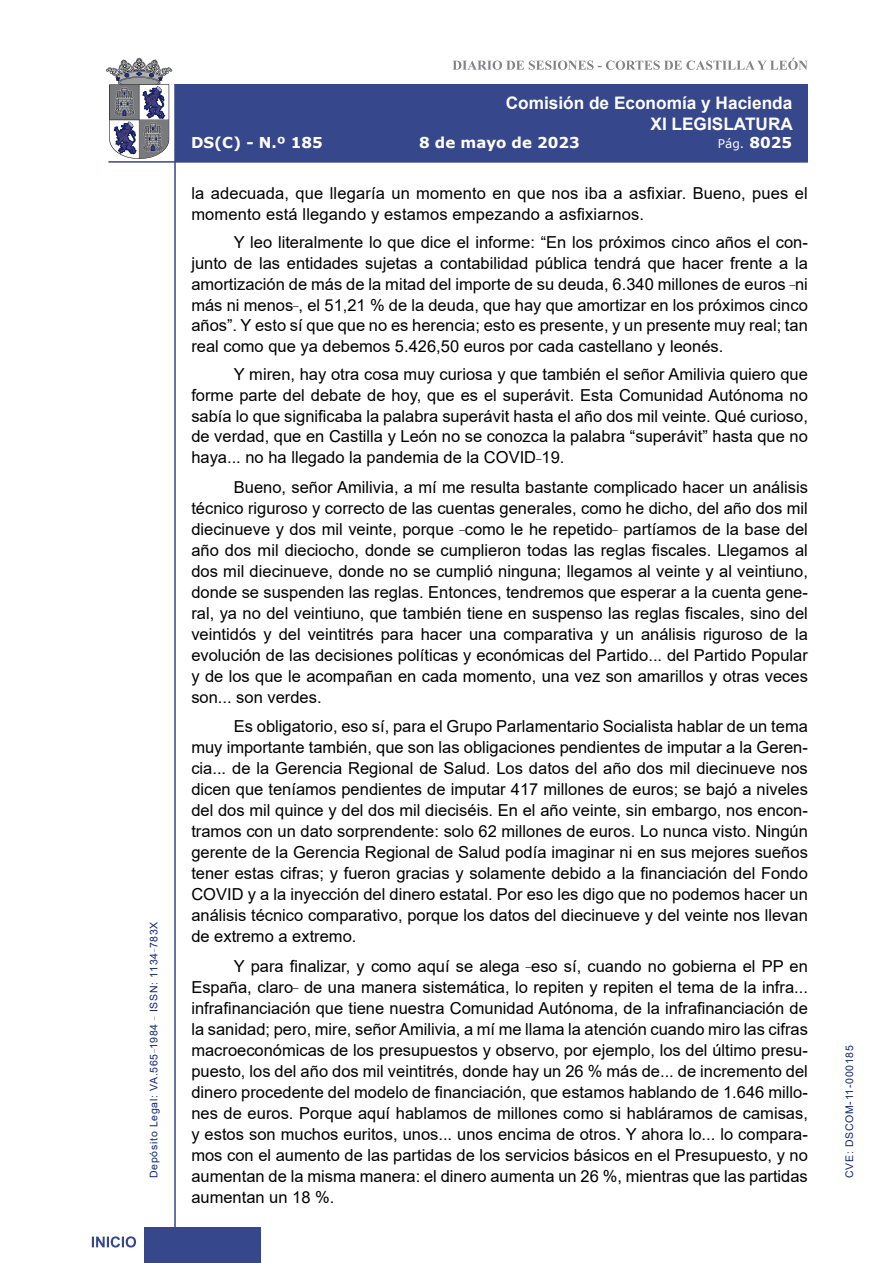
<style>
.page{position:relative;width:893px;height:1263px;background:#fff}
.page>*{position:absolute;margin:0;border:0;box-sizing:border-box;transform-origin:0 0}
.t1{font:700 17.25px/20.7px "Arial";color:#fff;text-align:right}
.t2{font:16.5px/21px "Arial";color:#000;text-align:justify}
.t3{font:700 15px "Verdana";color:#fff}
.t4{font:12px "Verdana";color:#fff}
.t5{font:10.5px "Arial";letter-spacing:.065em;color:#122678}
.s1{font-weight:700;font-size:15px}
</style>
<div class="page">
<svg style="left:452px;top:58px;width:356px;height:12px"></svg>
<hr style="left:174px;top:84px;width:2px;height:1179px;background:#36478c">
<div style="left:144px;top:1227px;width:117px;height:36px;background:#36478c"></div>
<div style="left:175px;top:84px;width:633px;height:78px;background:#36478c"></div>
<hr style="left:108px;top:161px;width:700px;height:2px;background:#36478c">
<svg style="left:92px;top:1236px;width:44px;height:11px"></svg>
<svg style="left:106px;top:58px;width:66px;height:101px"></svg>
<p class="t5" style="left:146px;top:1178px;width:258px;rotate:-90deg">Depósito Legal: VA.565<sup>_</sup>1984 <sup>_</sup> ISSN: 1134<sup>_</sup>783X</p>
<p class="t1" style="left:506px;top:93px;width:289px">Comisión de Economía y Hacienda<br>XI LEGISLATURA</p>
<p class="t3" style="left:191px;top:132px;width:133px">DS(C) - N.º 185</p>
<p class="t3" style="left:419px;top:132px;width:162px">8 de mayo de 2023</p>
<p class="t4" style="left:718px;top:135px;width:76px">Pág. <span class="s1">8025</span></p>
<p class="t2" style="left:191px;top:183px;width:618px">la adecuada, que llegaría un momento en que nos iba a asfixiar. Bueno, pues el momento está llegando y estamos empezando a asfixiarnos.</p>
<p class="t2" style="left:191px;top:232px;width:618px;text-indent:43px">Y leo literalmente lo que dice el informe: “En los próximos cinco años el con&shy;junto de las entidades sujetas a contabilidad pública tendrá que hacer frente a la amortización de más de la mitad del importe de su deuda, 6.340 millones de euros <sup>_</sup>ni más ni menos<sup>_</sup>, el 51,21 % de la deuda, que hay que amortizar en los próximos cinco años”. Y esto sí que que no es herencia; esto es presente, y un presente muy real; tan real como que ya debemos 5.426,50 euros por cada castellano y leonés.</p>
<p class="t2" style="left:191px;top:364px;width:618px;text-indent:43px">Y miren, hay otra cosa muy curiosa y que también el señor Amilivia quiero que forme parte del debate de hoy, que es el superávit. Esta Comunidad Autónoma no sabía lo que significaba la palabra superávit hasta el año dos mil veinte. Qué curioso, de verdad, que en Castilla y León no se conozca la palabra “superávit” hasta que no haya... no ha llegado la pandemia de la COVID<sup>_</sup>19.</p>
<p class="t2" style="left:191px;top:476px;width:618px;text-indent:43px">Bueno, señor Amilivia, a mí me resulta bastante complicado hacer un análisis técnico riguroso y correcto de las cuentas generales, como he dicho, del año dos mil diecinueve y dos mil veinte, porque <sup>_</sup>como le he repetido<sup>_</sup> partíamos de la base del año dos mil dieciocho, donde se cumplieron todas las reglas fiscales. Llegamos al dos mil diecinueve, donde no se cumplió ninguna; llegamos al veinte y al veintiuno, donde se suspenden las reglas. Entonces, tendremos que esperar a la cuenta gene&shy;ral, ya no del veintiuno, que también tiene en suspenso las reglas fiscales, sino del veintidós y del veintitrés para hacer una comparativa y un análisis riguroso de la evolución de las decisiones políticas y económicas del Partido... del Partido Popular y de los que le acompañan en cada momento, una vez son amarillos y otras veces son... son verdes.</p>
<p class="t2" style="left:191px;top:716px;width:618px;text-indent:43px">Es obligatorio, eso sí, para el Grupo Parlamentario Socialista hablar de un tema muy importante también, que son las obligaciones pendientes de imputar a la Geren&shy;cia... de la Gerencia Regional de Salud. Los datos del año dos mil diecinueve nos dicen que teníamos pendientes de imputar 417 millones de euros; se bajó a niveles del dos mil quince y del dos mil dieciséis. En el año veinte, sin embargo, nos encon&shy;tramos con un dato sorprendente: solo 62 millones de euros. Lo nunca visto. Ningún gerente de la Gerencia Regional de Salud podía imaginar ni en sus mejores sueños tener estas cifras; y fueron gracias y solamente debido a la financiación del Fondo COVID y a la inyección del dinero estatal. Por eso les digo que no podemos hacer un análisis técnico comparativo, porque los datos del diecinueve y del veinte nos llevan de extremo a extremo.</p>
<p class="t2" style="left:191px;top:955px;width:618px;text-indent:43px">Y para finalizar, y como aquí se alega <sup>_</sup>eso sí, cuando no gobierna el PP en España, claro<sup>_</sup> de una manera sistemática, lo repiten y repiten el tema de la infra... infrafinanciación que tiene nuestra Comunidad Autónoma, de la infrafinanciación de la sanidad; pero, mire, señor Amilivia, a mí me llama la atención cuando miro las cifras macroeconómicas de los presupuestos y observo, por ejemplo, los del último presu&shy;puesto, los del año dos mil veintitrés, donde hay un 26 % más de... de incremento del dinero procedente del modelo de financiación, que estamos hablando de 1.646 millo&shy;nes de euros. Porque aquí hablamos de millones como si habláramos de camisas, y estos son muchos euritos, unos... unos encima de otros. Y ahora lo... lo compara&shy;mos con el aumento de las partidas de los servicios básicos en el Presupuesto, y no aumentan de la misma manera: el dinero aumenta un 26 %, mientras que las partidas aumentan un 18 %.</p>
<p class="t5" style="left:842px;top:1178px;width:134px;rotate:-90deg">CVE: DSCOM-11-000185</p>
</div>
